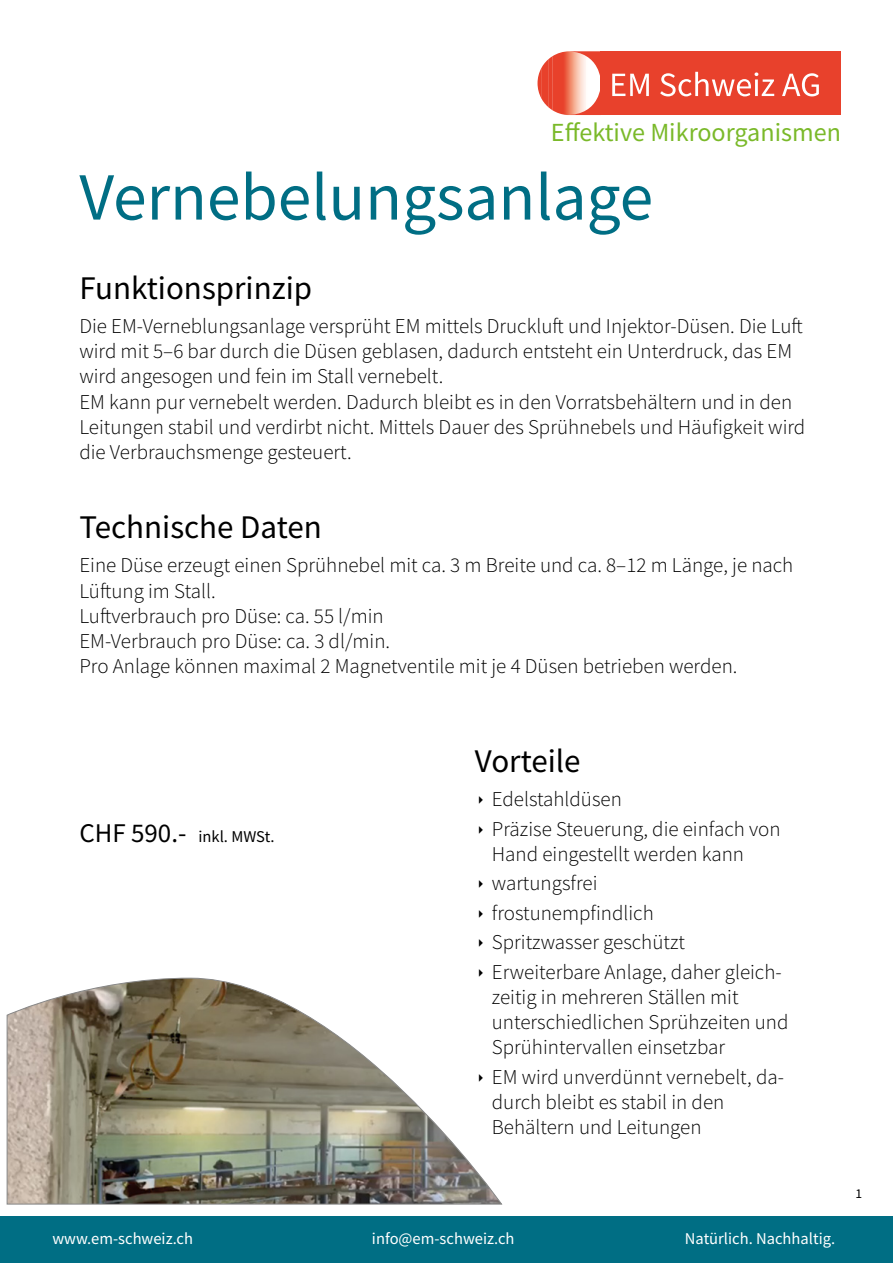
<style>
.page{position:relative;width:893px;height:1263px;background:#fff}
.page>*{position:absolute;margin:0;border:0;box-sizing:border-box;transform-origin:0 0}
.t1{font:67.5px "Source Sans Pro";color:#006e84}
.t2{font:33px "Source Sans Pro";color:#000}
.t3{font:26.1px "Source Sans Pro";color:#7ab929}
.t4{font:300 21px/25.2px "Source Sans Pro";color:#000}
.t5{font:16.5px "Source Sans Pro";color:#fff}
.t6{font:16.5px "Source Sans Pro";color:#000}
.t7{font:13.5px "Source Sans Pro";color:#000}
.s1{font-size:27px}
</style>
<div class="page">
<div style="left:0;top:1216px;width:893px;height:47px;background:#006e84"></div>
<img style="left:7px;top:977px;width:495px;height:227px">
<img style="left:552px;top:51px;width:14px;height:64px">
<img style="left:549px;top:56px;width:3px;height:54px">
<img style="left:545px;top:59px;width:4px;height:49px">
<img style="left:541px;top:63px;width:4px;height:41px">
<img style="left:537px;top:69px;width:4px;height:29px">
<div style="left:601px;top:51px;width:240px;height:64px;background:#e8412c"></div>
<svg style="left:566px;top:51px;width:35px;height:64px"></svg>
<svg style="left:612px;top:74px;width:37px;height:22px"></svg>
<svg style="left:660px;top:72px;width:114px;height:24px"></svg>
<svg style="left:782px;top:73px;width:37px;height:23px"></svg>
<svg style="left:479px;top:1073px;width:4px;height:8px"></svg>
<p class="t3" style="left:551px;top:115px;width:292px">Effektive Mikroorganismen</p>
<h1 class="t1" style="left:79px;top:154px;width:575px">Vernebelungsanlage</h1>
<h2 class="t2" style="left:79px;top:267px;width:234px">Funktionsprinzip</h2>
<p class="t4" style="left:79px;top:313px;width:727px">Die EM-Verneblungsanlage versprüht EM mittels Druckluft und Injektor-Düsen. Die Luft wird mit 5–6 bar durch die Düsen geblasen, dadurch entsteht ein Unterdruck, das EM wird angesogen und fein im Stall vernebelt.<br>EM kann pur vernebelt werden. Dadurch bleibt es in den Vorratsbehältern und in den Leitungen stabil und verdirbt nicht. Mittels Dauer des Sprühnebels und Häufigkeit wird die Verbrauchsmenge gesteuert.</p>
<h2 class="t2" style="left:79px;top:506px;width:244px">Technische Daten</h2>
<p class="t4" style="left:79px;top:553px;width:715px">Eine Düse erzeugt einen Sprühnebel mit ca. 3 m Breite und ca. 8–12 m Länge, je nach Lüftung im Stall.<br>Luftverbrauch pro Düse: ca. 55 l/min<br>EM-Verbrauch pro Düse: ca. 3 dl/min.<br>Pro Anlage können maximal 2 Magnetventile mit je 4 Düsen betrieben werden.</p>
<p class="t6" style="left:79px;top:826px;width:197px"><span class="s1">CHF 590.-</span> inkl. MWSt.</p>
<h2 class="t2" style="left:475px;top:740px;width:107px">Vorteile</h2>
<p class="t4" style="left:492px;top:784px;width:290px;line-height:29.4px">Edelstahldüsen<br>Präzise Steuerung, die einfach von</p>
<p class="t4" style="left:492px;top:839px;width:291px;line-height:29.4px">Hand eingestellt werden kann wartungsfrei<br>frostunempfindlich<br>Spritzwasser geschützt<br>Erweiterbare Anlage, daher gleich-</p>
<p class="t4" style="left:492px;top:984px;width:298px">zeitig in mehreren Ställen mit unterschiedlichen Sprühzeiten und<br>Sprühintervallen einsetzbar</p>
<p class="t4" style="left:492px;top:1064px;width:294px">EM wird unverdünnt vernebelt, da&shy;durch bleibt es stabil in den<br>Behältern und Leitungen</p>
<p class="t5" style="left:52px;top:1228px;width:142px">www.em-schweiz.ch</p>
<p class="t5" style="left:372px;top:1228px;width:144px">info@em-schweiz.ch</p>
<p class="t5" style="left:685px;top:1228px;width:152px">Natürlich. Nachhaltig.</p>
<p class="t7" style="left:855px;top:1185px;width:8px">1</p>
</div>
